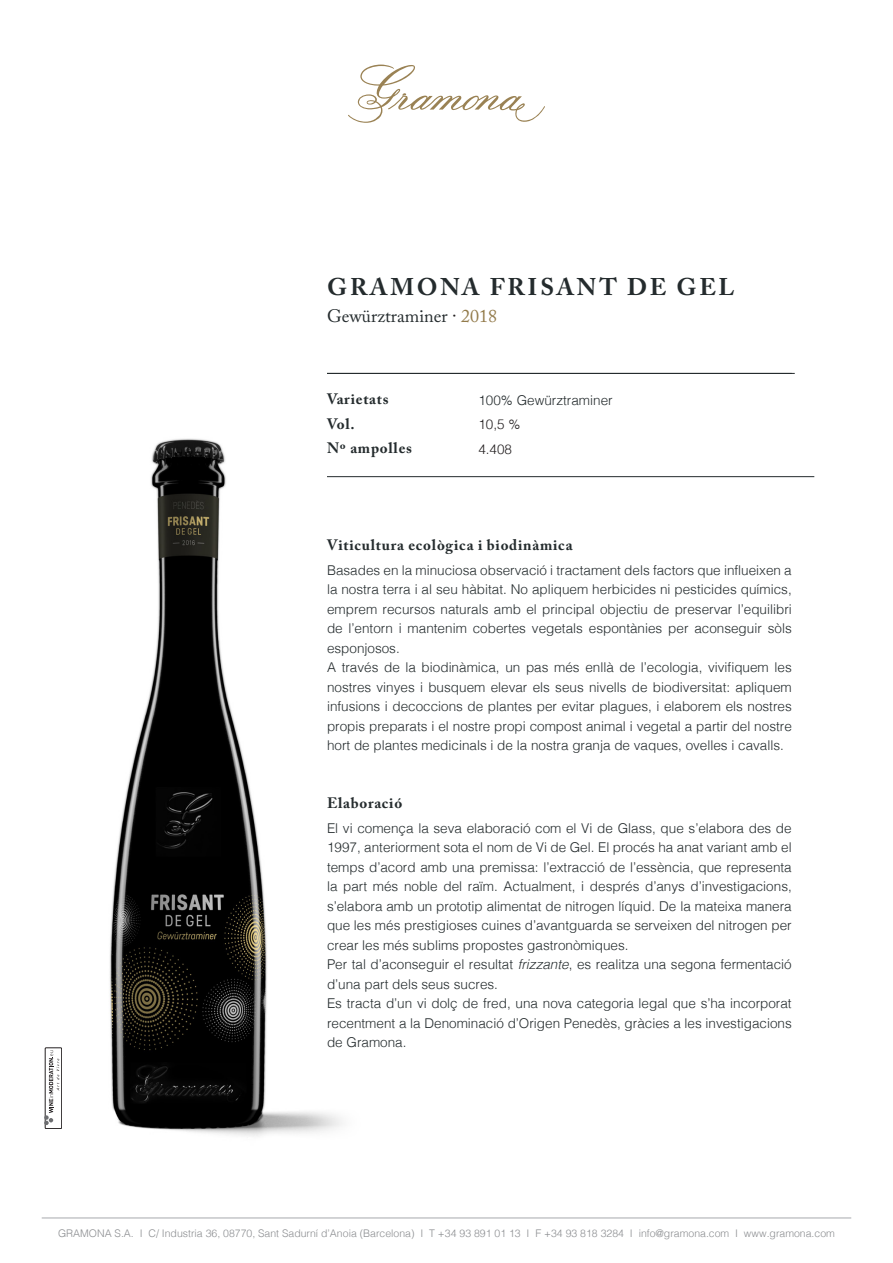
<style>
.page{position:relative;width:893px;height:1263px;background:#fff}
.page>*{position:absolute;margin:0;border:0;box-sizing:border-box;transform-origin:0 0}
.t1{font:700 24px "Adobe Caslon Pro";letter-spacing:.115em;color:#242b2d}
.t2{font:18px "Adobe Caslon Pro";color:#242b2d}
.t3{font:700 15px "Adobe Caslon Pro";letter-spacing:.05em;color:#242b2d}
.t4{font:300 13.5px/19.5px "Helvetica";color:#242b2d;text-align:justify}
.t5{font:300 13.5px "Helvetica";color:#231f20}
.t6{font:300 10.5px "Helvetica";color:#8b8d90}
.s1{color:#231f20}
.s2{color:#937b4b}
.s3{font-style:italic}
</style>
<div class="page">
<svg style="left:348px;top:65px;width:197px;height:58px"></svg>
<div style="left:45px;top:1048px;width:17px;height:81px;border:1px solid #231f20"></div>
<svg style="left:44px;top:1050px;width:15px;height:75px"></svg>
<hr style="left:42px;top:1217px;width:809px;height:1px;background:#a8a9ad">
<img style="left:109px;top:438px;width:286px;height:699px">
<hr style="left:327px;top:373px;width:468px;height:1px;background:#242b2d">
<hr style="left:327px;top:476px;width:487px;height:1px;background:#242b2d">
<p class="t1" style="left:327px;top:273px;width:409px">GRAMONA FRISANT DE GEL</p>
<p class="t2" style="left:327px;top:305px;width:172px">Gewürztraminer <span class="s1">·</span> <span class="s2">2018</span></p>
<p class="t3" style="left:327px;top:390px;width:63px">Varietats</p>
<p class="t3" style="left:327px;top:415px;width:29px">Vol.</p>
<p class="t3" style="left:327px;top:439px;width:87px">Nº ampolles</p>
<p class="t4" style="left:478px;top:390px;width:136px">100% Gewürztraminer</p>
<p class="t5" style="left:478px;top:413px;width:44px">10,5 %</p>
<p class="t5" style="left:478px;top:437px;width:35px">4.408</p>
<p class="t3" style="left:327px;top:536px;width:247px">Viticultura ecològica i biodinàmica</p>
<p class="t4" style="left:327px;top:559px;width:466px">Basades en la minuciosa observació i tractament dels factors que influeixen a la nostra terra i al seu hàbitat. No apliquem herbicides ni pesticides químics, emprem recursos naturals amb el principal objectiu de preservar l’equilibri de l’entorn i mantenim cobertes vegetals espontànies per aconseguir sòls esponjosos.</p>
<p class="t4" style="left:327px;top:657px;width:466px">A través de la biodinàmica, un pas més enllà de l’ecologia, vivifiquem les nostres vinyes i busquem elevar els seus nivells de biodiversitat: apliquem infusions i decoccions de plantes per evitar plagues, i elaborem els nostres propis preparats i el nostre propi compost animal i vegetal a partir del nostre hort de plantes medicinals i de la nostra granja de vaques, ovelles i cavalls.</p>
<p class="t3" style="left:327px;top:794px;width:77px">Elaboració</p>
<p class="t4" style="left:327px;top:817px;width:466px">El vi comença la seva elaboració com el Vi de Glass, que s’elabora des de 1997, anteriorment sota el nom de Vi de Gel. El procés ha anat variant amb el temps d’acord amb una premissa: l’extracció de l’essència, que representa la part més noble del raïm. Actualment, i després d’anys d’investigacions, s’elabora amb un prototip alimentat de nitrogen líquid. De la mateixa manera que les més prestigioses cuines d’avantguarda se serveixen del nitrogen per crear les més sublims propostes gastronòmiques.</p>
<p class="t4" style="left:327px;top:954px;width:466px">Per tal d’aconseguir el resultat <span class="s3">frizzante</span>, es realitza una segona fermentació d’una part dels seus sucres.</p>
<p class="t4" style="left:327px;top:993px;width:466px">Es tracta d’un vi dolç de fred, una nova categoria legal que s’ha incorporat recentment a la Denominació d’Origen Penedès, gràcies a les investigacions de Gramona.</p>
<p class="t6" style="left:58px;top:1224px;width:778px">GRAMONA S.A. I C/ Industria 36, 08770, Sant Sadurní d’Anoia (Barcelona) I T +34 93 891 01 13 I F +34 93 818 3284 I info@gramona.com I www.gramona.com</p>
</div>
